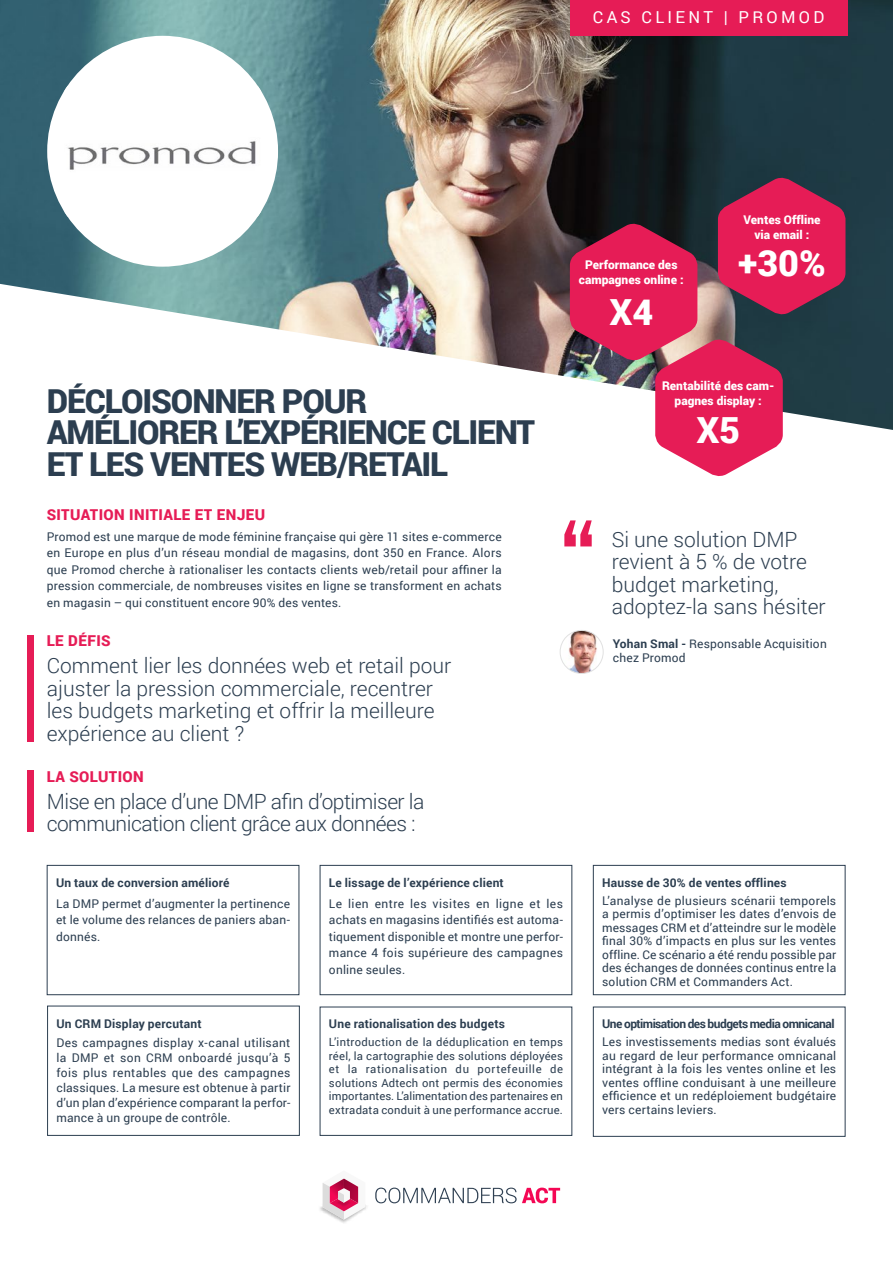
<style>
.page{position:relative;width:893px;height:1263px;background:#fff}
.page>*{position:absolute;margin:0;border:0;box-sizing:border-box;transform-origin:0 0}
.t1{font:900 36px "Roboto";color:#fff}
.t2{font:900 33px/31.5px "Roboto";letter-spacing:-.035em;color:#2c3e50}
.t3{font:300 21px/22.5px "Roboto";color:#2c3e50}
.t4{font:300 21px/22.5px "Roboto";letter-spacing:-.025em;color:#2c3e50}
.t5{font:16.5px "Roboto";letter-spacing:.2em;color:#fff}
.t6{font:900 15px "Roboto";letter-spacing:.025em;color:#e61c56}
.t7{font:12px/13.5px "Roboto";letter-spacing:.015em;color:#2c3e50;text-align:justify}
.t8{font:700 12px "Roboto";letter-spacing:.015em;color:#2c3e50}
.t9{font:900 12px/14.4px "Roboto";color:#fff;text-align:center}
.t10{font:700 12px "Roboto";letter-spacing:-.045em;color:#2c3e50}
.t11{font:11.25px/13.5px "Roboto";letter-spacing:.02em;color:#2c3e50;text-align:justify}
.s1{font-weight:700}
</style>
<div class="page">
<img style="left:0;top:0;width:893px;height:430px">
<div style="left:570px;top:0;width:278px;height:36px;background:#e61c56"></div>
<svg style="left:389px;top:1187px;width:171px;height:16px"></svg>
<img style="left:320px;top:1183px;width:69px;height:40px">
<svg style="left:323px;top:1178px;width:42px;height:42px"></svg>
<svg style="left:564px;top:520px;width:28px;height:26px"></svg>
<img style="left:560px;top:630px;width:43px;height:43px;border-radius:22px">
<div style="left:560px;top:630px;width:43px;height:44px;border:1px solid #e1e1e1;border-radius:50%"></div>
<div style="left:47px;top:865px;width:252px;height:130px;border:1px solid #2c3e50"></div>
<div style="left:593px;top:865px;width:252px;height:130px;border:1px solid #2c3e50"></div>
<div style="left:593px;top:1007px;width:252px;height:130px;border:1px solid #2c3e50"></div>
<div style="left:320px;top:865px;width:252px;height:130px;border:1px solid #2c3e50"></div>
<div style="left:320px;top:1007px;width:252px;height:129px;border:1px solid #2c3e50"></div>
<div style="left:47px;top:1006px;width:253px;height:130px;border:1px solid #2c3e50"></div>
<svg style="left:570px;top:176px;width:275px;height:300px"></svg>
<div style="left:28px;top:635px;width:6px;height:107px;background:#e61c56"></div>
<div style="left:28px;top:771px;width:6px;height:61px;background:#e61c56"></div>
<div style="left:47px;top:36px;width:231px;height:231px;background:#fff;border-radius:50%"></div>
<img style="left:65px;top:86px;width:196px;height:131px">
<h3 class="t5" style="left:593px;top:5px;width:233px">CAS CLIENT | PROMOD</h3>
<p class="t9" style="left:579px;top:257px;width:106px">Performance des campagnes online :</p>
<h1 class="t1" style="left:609px;top:287px;width:45px">X4</h1>
<p class="t9" style="left:743px;top:212px;width:78px">Ventes Offline via email :</p>
<h1 class="t1" style="left:738px;top:238px;width:89px">+30%</h1>
<h2 class="t2" style="left:47px;top:384px;width:490px">DÉCLOISONNER POUR<br>AMÉLIORER L’EXPÉRIENCE CLIENT<br>ET LES VENTES WEB/RETAIL</h2>
<p class="t6" style="left:47px;top:504px;width:220px">SITUATION INITIALE ET ENJEU</p>
<p class="t7" style="left:47px;top:528px;width:456px;line-height:16.5px">Promod est une marque de mode féminine française qui gère 11 sites e-commerce en Europe en plus d’un réseau mondial de magasins, dont 350 en France. Alors que Promod cherche à rationaliser les contacts clients web/retail pour affiner la pression commerciale, de nombreuses visites en ligne se transforment en achats en magasin – qui constituent encore 90% des ventes.</p>
<p class="t6" style="left:47px;top:630px;width:65px">LE DÉFIS</p>
<h3 class="t3" style="left:47px;top:654px;width:406px">Comment lier les données web et retail pour ajuster la pression commerciale, recentrer les budgets marketing et offrir la meilleure expérience au client ?</h3>
<p class="t6" style="left:47px;top:766px;width:99px">LA SOLUTION</p>
<h3 class="t4" style="left:47px;top:789px;width:379px">Mise en place d’une DMP afin d’optimiser la communication client grâce aux données :</h3>
<p class="t8" style="left:56px;top:874px;width:175px">Un taux de conversion amélioré</p>
<p class="t7" style="left:56px;top:894px;width:236px;line-height:16.5px">La DMP permet d’augmenter la pertinence et le volume des relances de paniers aban&shy;donnés.</p>
<p class="t8" style="left:56px;top:1015px;width:147px">Un CRM Display percutant</p>
<p class="t7" style="left:56px;top:1034px;width:236px;line-height:15px">Des campagnes display x-canal utilisant la DMP et son CRM onboardé jusqu’à 5 fois plus rentables que des campagnes classiques. La mesure est obtenue à partir d’un plan d’expérience comparant la perfor&shy;mance à un groupe de contrôle.</p>
<p class="t8" style="left:329px;top:874px;width:176px">Le lissage de l’expérience client</p>
<p class="t7" style="left:329px;top:894px;width:236px;line-height:16.5px">Le lien entre les visites en ligne et les achats en magasins identifiés est automa&shy;tiquement disponible et montre une perfor&shy;mance 4 fois supérieure des campagnes online seules.</p>
<p class="t8" style="left:329px;top:1016px;width:177px">Une rationalisation des budgets</p>
<p class="t11" style="left:329px;top:1035px;width:236px">L’introduction de la déduplication en temps réel, la cartographie des solutions déployées et la rationalisation du portefeuille de solutions Adtech ont permis des économies importantes. L’alimentation des partenaires en extradata conduit à une performance accrue.</p>
<p class="t9" style="left:662px;top:378px;width:114px">Rentabilité des cam&shy;pagnes display :</p>
<h1 class="t1" style="left:696px;top:405px;width:45px">X5</h1>
<h3 class="t3" style="left:612px;top:527px;width:215px">Si une solution DMP revient à 5 % de votre budget marketing, adoptez-la sans hésiter</h3>
<p class="t7" style="left:613px;top:637px;width:216px"><span class="s1">Yohan Smal -</span> Responsable Acquisition chez Promod</p>
<p class="t8" style="left:602px;top:874px;width:186px">Hausse de 30% de ventes offlines</p>
<p class="t7" style="left:602px;top:893px;width:236px">L’analyse de plusieurs scénarii temporels a permis d’optimiser les dates d’envois de messages CRM et d’atteindre sur le modèle final 30% d’impacts en plus sur les ventes offline. Ce scénario a été rendu possible par des échanges de données continus entre la solution CRM et Commanders Act.</p>
<p class="t10" style="left:602px;top:1016px;width:234px">Une optimisation des budgets media omnicanal</p>
<p class="t7" style="left:602px;top:1035px;width:236px">Les investissements medias sont évalués au regard de leur performance omnicanal intégrant à la fois les ventes online et les ventes offline conduisant à une meilleure efficience et un redéploiement budgétaire vers certains leviers.</p>
</div>
